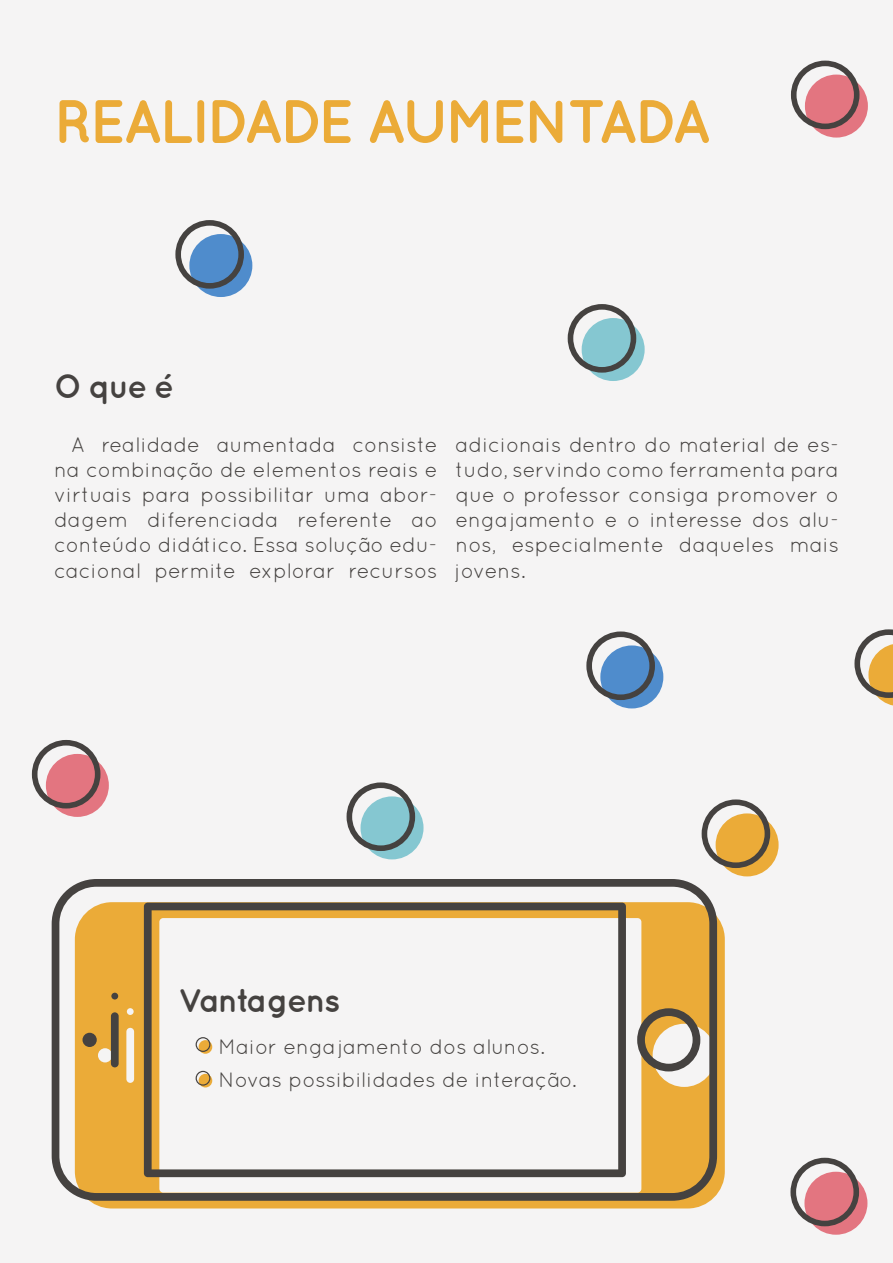
<style>
.page{position:relative;width:893px;height:1263px;background:#f5f4f4}
.page>*{position:absolute;margin:0;border:0;box-sizing:border-box;transform-origin:0 0}
.t1{font:700 61.2px "Quicksand";letter-spacing:-.055em;color:#ebab38}
.t2{font:700 33px "Quicksand";letter-spacing:-.05em;color:#454240}
.t3{font:21px/25.2px "Quicksand";color:#454240;text-align:justify}
</style>
<div class="page">
<svg style="left:90px;top:917px;width:635px;height:291px;background:#ebaf43"></svg>
<svg style="left:52px;top:879px;width:665px;height:322px"></svg>
<svg style="left:199px;top:1040px;width:13px;height:14px"></svg>
<svg style="left:196px;top:1037px;width:14px;height:15px"></svg>
<svg style="left:199px;top:1074px;width:13px;height:13px"></svg>
<svg style="left:196px;top:1071px;width:14px;height:15px"></svg>
<div style="left:716px;top:813px;width:63px;height:63px;background:#ebab38;border-radius:50%"></div>
<svg style="left:702px;top:799px;width:68px;height:69px"></svg>
<svg style="left:854px;top:629px;width:39px;height:77px"></svg>
<div style="left:361px;top:796px;width:62px;height:63px;background:#85c7d1;border-radius:50%"></div>
<svg style="left:347px;top:782px;width:68px;height:69px"></svg>
<div style="left:582px;top:318px;width:63px;height:63px;background:#85c7d1;border-radius:50%"></div>
<svg style="left:568px;top:304px;width:68px;height:69px"></svg>
<div style="left:46px;top:754px;width:63px;height:63px;background:#e37580;border-radius:50%"></div>
<svg style="left:32px;top:740px;width:68px;height:68px"></svg>
<div style="left:804px;top:1172px;width:63px;height:63px;background:#e37580;border-radius:50%"></div>
<svg style="left:790px;top:1158px;width:69px;height:68px"></svg>
<div style="left:805px;top:75px;width:63px;height:63px;background:#e37580;border-radius:50%"></div>
<svg style="left:791px;top:61px;width:68px;height:68px"></svg>
<div style="left:600px;top:645px;width:63px;height:63px;background:#4f8ccc;border-radius:50%"></div>
<svg style="left:586px;top:631px;width:69px;height:69px"></svg>
<div style="left:189px;top:234px;width:63px;height:63px;background:#4f8ccc;border-radius:50%"></div>
<svg style="left:175px;top:220px;width:69px;height:69px"></svg>
<h1 class="t1" style="left:54px;top:85px;width:658px">REALIDADE AUMENTADA</h1>
<h2 class="t2" style="left:54px;top:367px;width:122px">O que é</h2>
<p class="t3" style="left:54px;top:431px;width:385px;text-indent:17px">A realidade aumentada consiste na combinação de elementos reais e virtuais para possibilitar uma abor&shy;dagem diferenciada referente ao conteúdo didático. Essa solução edu&shy;cacional permite explorar recursos</p>
<p class="t3" style="left:455px;top:431px;width:385px">adicionais dentro do material de es&shy;tudo, servindo como ferramenta para que o professor consiga promover o engajamento e o interesse dos alu&shy;nos, especialmente daqueles mais jovens.</p>
<h2 class="t2" style="left:179px;top:980px;width:163px">Vantagens</h2>
<p class="t3" style="left:219px;top:1029px;width:360px;line-height:33.8px">Maior engajamento dos alunos.<br>Novas possibilidades de interação.</p>
</div>
